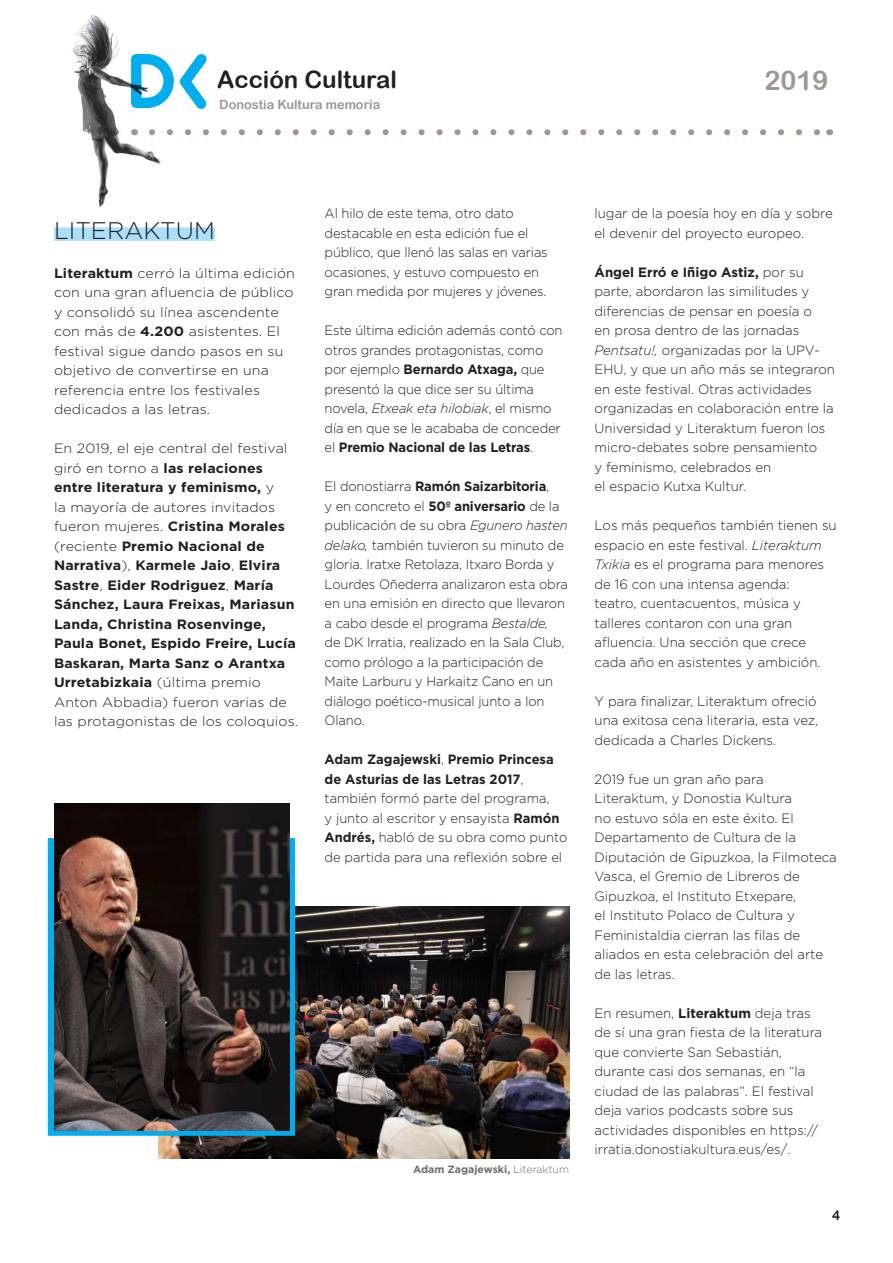
<style>
.page{position:relative;width:893px;height:1263px;background:#fff}
.page>*{position:absolute;margin:0;border:0;box-sizing:border-box;transform-origin:0 0}
.t1{font:27px "Arial Rounded MT Bold";color:#a1958d}
.t2{font:24px "Arial Rounded MT Bold";color:#231f20}
.t3{font:300 24px "Gotham";color:#231f20}
.t4{font:300 13.5px/19.5px "Gotham";color:#231f20}
.t5{font:300 13.5px/19.5px "Gotham";color:#231f20;scale:.96 1}
.t6{font:700 13.5px/19.5px "Gotham";letter-spacing:.01em;color:#231f20;scale:1.05 1}
.t7{font:300 13.5px/19.5px "Gotham";color:#231f20;scale:1.05 1}
.t8{font:13.5px "Arial Rounded MT Bold";color:#231f20}
.t9{font:12.75px "Arial Rounded MT Bold";color:#a1958d}
.t10{font:700 10.5px "Gotham";color:#6c6d70}
.s1{font-weight:700}
.s2{font-weight:300}
.s3{font-style:italic}
</style>
<div class="page">
<svg style="left:180px;top:54px;width:27px;height:55px"></svg>
<svg style="left:185px;top:129px;width:635px;height:6px"></svg>
<img style="left:73px;top:15px;width:101px;height:192px">
<img style="left:159px;top:906px;width:410px;height:252px">
<svg style="left:48px;top:838px;width:247px;height:298px;background:#08a1db"></svg>
<div style="left:54px;top:227px;width:161px;height:14px;background:#aae0f9"></div>
<img style="left:54px;top:804px;width:235px;height:326px">
<h2 class="t2" style="left:217px;top:65px;width:181px">Acción Cultural</h2>
<h1 class="t1" style="left:764px;top:65px;width:66px">2019</h1>
<p class="t9" style="left:219px;top:97px;width:162px">Donostia Kultura memoria</p>
<h2 class="t3" style="left:54px;top:215px;width:162px">LITERAKTUM</h2>
<p class="t7" style="left:54px;top:263px;width:231px"><span class="s1">Literaktum</span> cerró la última edición con una gran afluencia de público y consolidó su línea ascendente con más de <span class="s1">4.200</span> asistentes. El festival sigue dando pasos en su objetivo de convertirse en una referencia entre los festivales dedicados a las letras.</p>
<p class="t6" style="left:54px;top:439px;width:234px"><span class="s2">En 2019, el eje central del festival giró en torno a</span> las relaciones entre literatura y feminismo, <span class="s2">y<br>la mayoría de autores invitados fueron mujeres.</span> Cristina Morales <span class="s2">(reciente</span> Premio Nacional de<br>Narrativa<span class="s2">),</span> Karmele Jaio<span class="s2">,</span> Elvira<br>Sastre<span class="s2">,</span> Eider Rodriguez<span class="s2">,</span> María<br>Sánchez, Laura Freixas, Mariasun<br>Landa, Christina Rosenvinge,<br>Paula Bonet, Espido Freire, Lucía<br>Baskaran, Marta Sanz o Arantxa<br>Urretabizkaia <span class="s2">(última premio<br>Anton Abbadia) fueron varias de las protagonistas de los coloquios.</span></p>
<p class="t5" style="left:325px;top:203px;width:234px">Al hilo de este tema, otro dato destacable en esta edición fue el público, que llenó las salas en varias ocasiones, y estuvo compuesto en gran medida por mujeres y jóvenes.</p>
<p class="t5" style="left:325px;top:320px;width:249px">Este última edición además contó con otros grandes protagonistas, como por ejemplo <span class="s1">Bernardo Atxaga,</span> que presentó la que dice ser su última novela, <span class="s3">Etxeak eta hilobiak</span>, el mismo día en que se le acababa de conceder el <span class="s1">Premio Nacional de las Letras</span>.</p>
<p class="t5" style="left:325px;top:476px;width:255px">El donostiarra <span class="s1">Ramón Saizarbitoria</span>,<br>y en concreto el <span class="s1">50º aniversario</span> de la publicación de su obra <span class="s3">Egunero hasten delako,</span> también tuvieron su minuto de gloria. Iratxe Retolaza, Itxaro Borda y Lourdes Oñederra analizaron esta obra en una emisión en directo que llevaron a cabo desde el programa <span class="s3">Bestalde, </span>de DK Irratia, realizado en la Sala Club, como prólogo a la participación de Maite Larburu y Harkaitz Cano en un diálogo poético-musical junto a Ion Olano.</p>
<p class="t5" style="left:325px;top:749px;width:254px"><span class="s1">Adam Zagajewski</span>, <span class="s1">Premio Princesa de Asturias de las Letras 2017</span>, también formó parte del programa,<br>y junto al escritor y ensayista <span class="s1">Ramón Andrés,</span> habló de su obra como punto de partida para una reflexión sobre el</p>
<p class="t10" style="left:413px;top:1162px;width:157px">Adam Zagajewski, <span class="s2">Literaktum</span></p>
<p class="t4" style="left:595px;top:203px;width:240px">lugar de la poesía hoy en día y sobre el devenir del proyecto europeo.</p>
<p class="t4" style="left:595px;top:262px;width:242px"><span class="s1">Ángel Erró e Iñigo Astiz,</span> por su parte, abordaron las similitudes y diferencias de pensar en poesía o<br>en prosa dentro de las jornadas<br><span class="s3">Pentsatu!,</span> organizadas por la UPV-<br>EHU, y que un año más se integraron en este festival. Otras actividades organizadas en colaboración entre la<br>Universidad y Literaktum fueron los micro-debates sobre pensamiento<br>y feminismo, celebrados en<br>el espacio Kutxa Kultur.</p>
<p class="t4" style="left:595px;top:515px;width:244px">Los más pequeños también tienen su espacio en este festival. <span class="s3">Literaktum Txikia</span> es el programa para menores de 16 con una intensa agenda:<br>teatro, cuentacuentos, música y talleres contaron con una gran afluencia. Una sección que crece cada año en asistentes y ambición.</p>
<p class="t4" style="left:595px;top:691px;width:225px">Y para finalizar, Literaktum ofreció una exitosa cena literaria, esta vez, dedicada a Charles Dickens.</p>
<p class="t4" style="left:595px;top:769px;width:244px">2019 fue un gran año para<br>Literaktum, y Donostia Kultura<br>no estuvo sóla en este éxito. El<br>Departamento de Cultura de la<br>Diputación de Gipuzkoa, la Filmoteca<br>Vasca, el Gremio de Libreros de<br>Gipuzkoa, el Instituto Etxepare,<br>eI Instituto Polaco de Cultura y<br>Feministaldia cierran las filas de aliados en esta celebración del arte de las letras.</p>
<p class="t4" style="left:595px;top:1003px;width:229px">En resumen, <span class="s1">Literaktum</span> deja tras de sí una gran fiesta de la literatura que convierte San Sebastián, durante casi dos semanas, en “la ciudad de las palabras”. El festival deja varios podcasts sobre sus actividades disponibles en https:// irratia.donostiakultura.eus/es/.</p>
<p class="t8" style="left:832px;top:1208px;width:10px">4</p>
</div>
